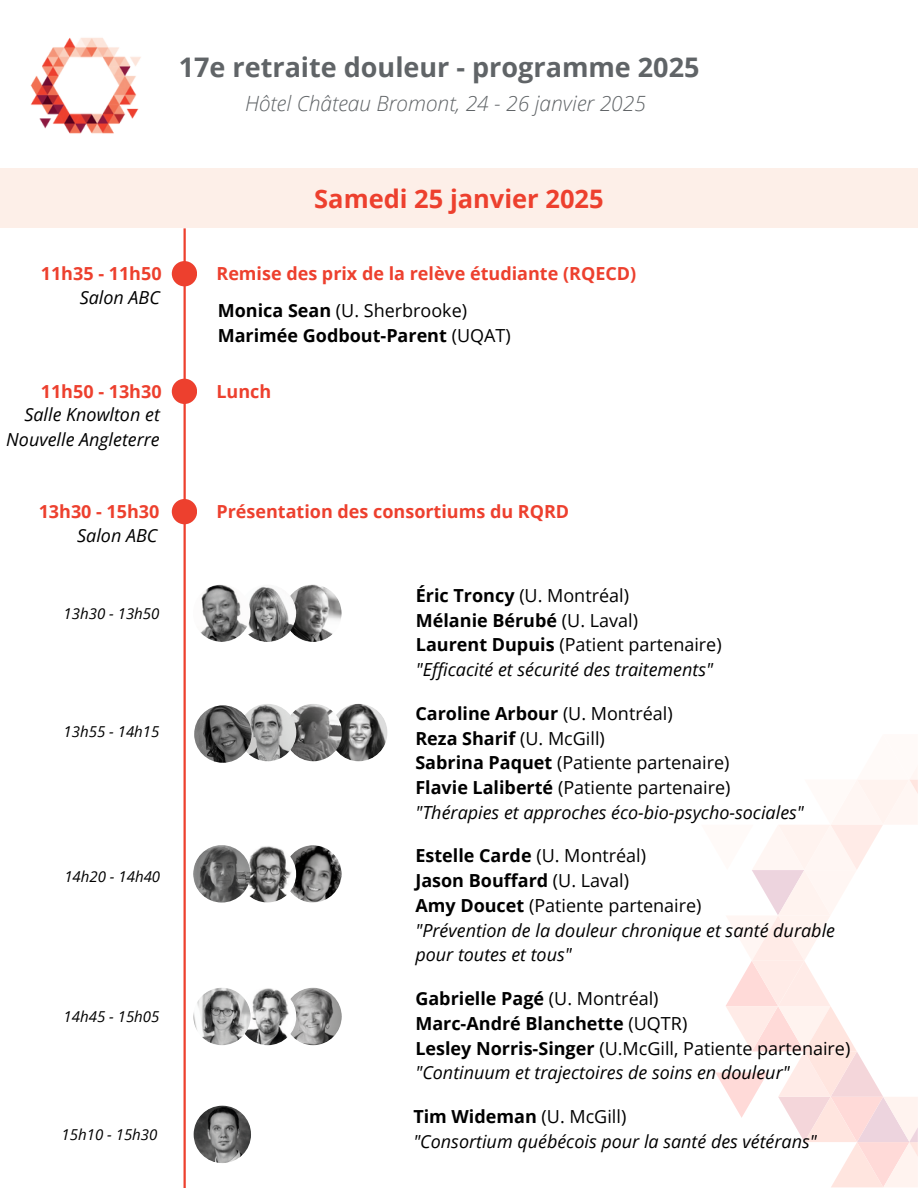
<style>
.page{position:relative;width:918px;height:1188px;background:#fff}
.page>*{position:absolute;margin:0;border:0;box-sizing:border-box;transform-origin:0 0}
.t1{font:700 27px "Open Sans";color:#606467}
.t2{font:700 25.5px "Open Sans";color:#ed402e}
.t3{font:italic 300 21px "Open Sans";color:#606467}
.t4{font:18px/24.8px "Open Sans";color:#000}
.t5{font:italic 18px/24.8px "Open Sans";color:#000}
.t6{font:700 18px/24.8px "Open Sans";color:#000}
.t7{font:700 18px "Open Sans";color:#ed402e}
.t8{font:italic 15px "Open Sans";color:#000}
.s1{font-weight:400}
.s2{font-weight:700}
.s3{font-style:italic}
.s4{font-weight:700;font-style:normal}
.s5{font-style:normal}
.s6{font-weight:400;font-style:italic}
</style>
<div class="page">
<svg style="left:716px;top:768px;width:202px;height:419px"></svg>
<div style="left:0;top:169px;width:918px;height:59px;background:#fdefe8"></div>
<hr style="left:184px;top:228px;width:2px;height:960px;background:#ed402e">
<img style="left:30px;top:38px;width:111px;height:96px">
<div style="left:172px;top:499px;width:25px;height:25px;background:#ed402e;border-radius:50%"></div>
<img style="left:284px;top:585px;width:58px;height:57px;border-radius:50%">
<img style="left:239px;top:585px;width:57px;height:57px;border-radius:50%">
<img style="left:193px;top:585px;width:57px;height:57px;border-radius:50%">
<img style="left:284px;top:845px;width:58px;height:58px;border-radius:50%">
<img style="left:239px;top:845px;width:57px;height:58px;border-radius:50%">
<img style="left:193px;top:845px;width:57px;height:58px;border-radius:50%">
<img style="left:284px;top:988px;width:58px;height:57px;border-radius:50%">
<img style="left:239px;top:988px;width:57px;height:57px;border-radius:50%">
<img style="left:193px;top:988px;width:58px;height:57px;border-radius:50%">
<div style="left:172px;top:261px;width:25px;height:25px;background:#ed402e;border-radius:50%"></div>
<div style="left:172px;top:379px;width:25px;height:25px;background:#ed402e;border-radius:50%"></div>
<img style="left:194px;top:1106px;width:57px;height:57px;border-radius:50%">
<img style="left:330px;top:704px;width:58px;height:57px;border-radius:50%">
<img style="left:285px;top:704px;width:57px;height:57px;border-radius:50%">
<img style="left:239px;top:704px;width:57px;height:57px;border-radius:50%">
<img style="left:194px;top:705px;width:58px;height:58px;border-radius:50%">
<h1 class="t1" style="left:179px;top:48px;width:522px">17e retraite douleur - programme 2025</h1>
<h2 class="t3" style="left:245px;top:89px;width:402px">Hôtel Château Bromont, 24 - 26 janvier 2025</h2>
<p class="t2" style="left:314px;top:181px;width:291px">Samedi 25 janvier 2025</p>
<p class="t7" style="left:41px;top:261px;width:122px">11h35 - 11h50</p>
<p class="t7" style="left:216px;top:261px;width:421px">Remise des prix de la relève étudiante (RQECD)</p>
<h4 class="t6" style="left:218px;top:298px;width:295px">Monica Sean <span class="s1">(U. Sherbrooke)<br></span>Marimée Godbout-Parent <span class="s1">(UQAT)</span></h4>
<h4 class="t5" style="left:80px;top:284px;width:82px">Salon ABC</h4>
<p class="t7" style="left:41px;top:379px;width:122px">11h50 - 13h30</p>
<p class="t7" style="left:216px;top:379px;width:56px">Lunch</p>
<p class="t5" style="left:6px;top:402px;width:155px;text-align:right">Salle Knowlton et<br>Nouvelle Angleterre</p>
<h1 class="t7" style="left:39px;top:499px;width:122px">13h30 - 15h30</h1>
<h3 class="t7" style="left:216px;top:499px;width:354px">Présentation des consortiums du RQRD</h3>
<h4 class="t5" style="left:77px;top:522px;width:82px">Salon ABC</h4>
<p class="t8" style="left:64px;top:603px;width:97px">13h30 - 13h50</p>
<p class="t8" style="left:64px;top:721px;width:97px">13h55 - 14h15</p>
<p class="t8" style="left:64px;top:866px;width:97px">14h20 - 14h40</p>
<h3 class="t8" style="left:64px;top:1006px;width:97px">14h45 - 15h05</h3>
<p class="t8" style="left:62px;top:1124px;width:97px">15h10 - 15h30</p>
<h4 class="t4" style="left:416px;top:583px;width:307px"><span class="s2">Éric Troncy</span> (U. Montréal)<br><span class="s2">Mélanie Bérubé</span> (U. Laval)<br><span class="s2">Laurent Dupuis</span> (Patient partenaire) <span class="s3">"Efficacité et sécurité des traitements"</span></h4>
<p class="t4" style="left:415px;top:700px;width:390px"><span class="s2">Caroline Arbour</span> (U. Montréal)<br><span class="s2">Reza Sharif</span> (U. McGill)<br><span class="s2">Sabrina Paquet</span> (Patiente partenaire)<br><span class="s2">Flavie Laliberté</span> (Patiente partenaire) <span class="s3">"Thérapies et approches éco-bio-psycho-sociales"</span></p>
<p class="t5" style="left:415px;top:843px;width:421px"><span class="s4">Estelle Carde</span> <span class="s5">(U. Montréal)<br></span><span class="s4">Jason Bouffard</span> <span class="s5">(U. Laval)<br></span><span class="s4">Amy Doucet</span> <span class="s5">(Patiente partenaire)<br></span>"Prévention de la douleur chronique et santé durable pour toutes et tous"</p>
<p class="t6" style="left:415px;top:986px;width:436px">Gabrielle Pagé <span class="s1">(U. Montréal)<br></span>Marc-André Blanchette <span class="s1">(UQTR)<br></span>Lesley Norris-Singer <span class="s1">(U.McGill, Patiente partenaire) </span><span class="s6">"Continuum et trajectoires de soins en douleur"</span></p>
<p class="t5" style="left:413px;top:1104px;width:405px"><span class="s4">Tim Wideman</span> <span class="s5">(U. McGill)<br></span>"Consortium québécois pour la santé des vétérans"</p>
</div>
